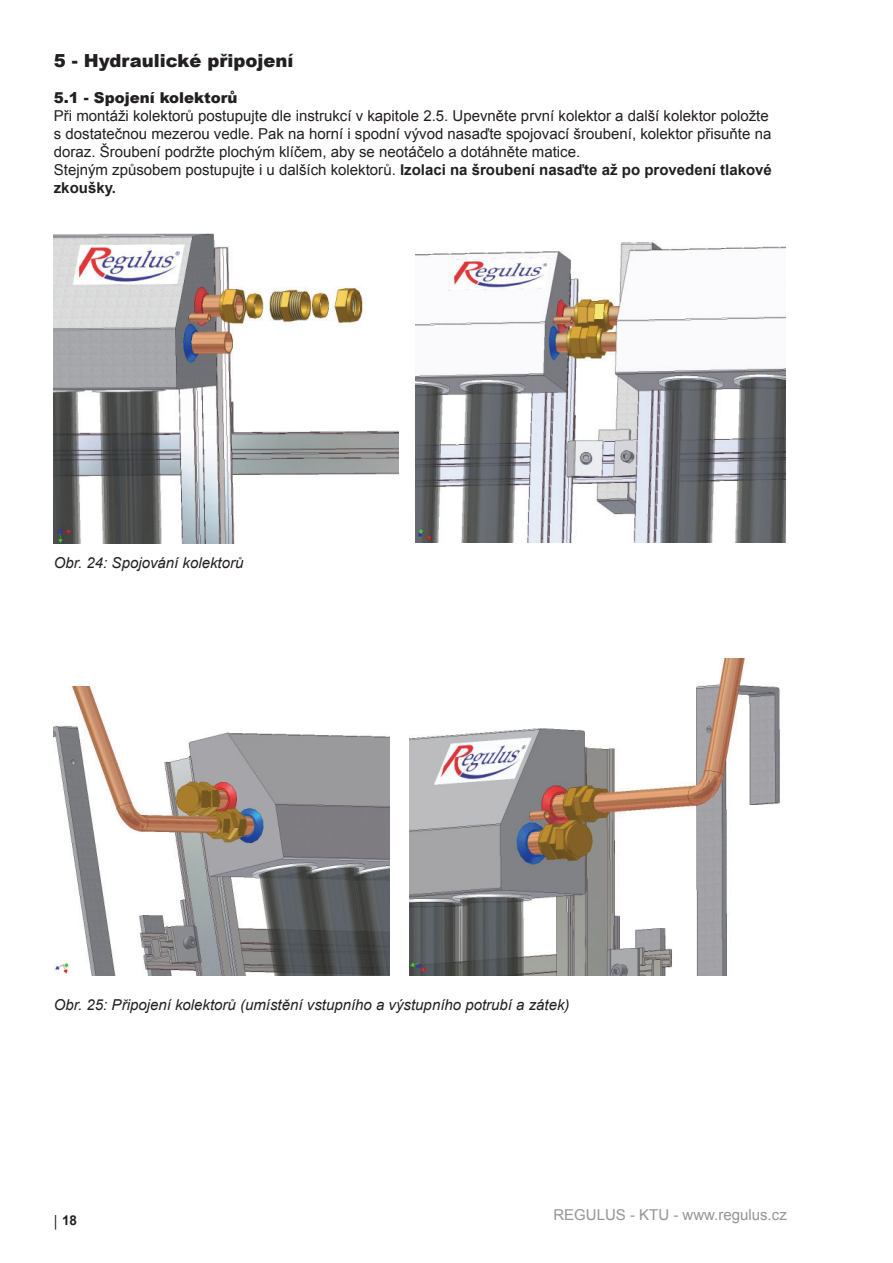
<style>
.page{position:relative;width:893px;height:1263px;background:#fff}
.page>*{position:absolute;margin:0;border:0;box-sizing:border-box;transform-origin:0 0}
.t1{font:900 18px "Arial";color:#231f20}
.t2{font:15px/18px "Arial";color:#231f20}
.t3{font:italic 15px "Arial";color:#231f20}
.t4{font:15px "Arial";color:#939598}
.t5{font:900 15px "Arial";color:#231f20}
.t6{font:700 13.5px "Arial";color:#231f20}
.s1{font-weight:700}
</style>
<div class="page">
<img style="left:54px;top:233px;width:344px;height:310px">
<img style="left:416px;top:242px;width:369px;height:300px">
<img style="left:54px;top:686px;width:335px;height:290px">
<img style="left:409px;top:659px;width:371px;height:316px">
<p class="t1" style="left:54px;top:47px;width:241px">5 - Hydraulické připojení</p>
<p class="t5" style="left:54px;top:86px;width:185px">5.1 - Spojení kolektorů</p>
<p class="t2" style="left:54px;top:107px;width:719px">Při montáži kolektorů postupujte dle instrukcí v kapitole 2.5. Upevněte první kolektor a další kolektor položte s dostatečnou mezerou vedle. Pak na horní i spodní vývod nasaďte spojovací šroubení, kolektor přisuňte na doraz. Šroubení podržte plochým klíčem, aby se neotáčelo a dotáhněte matice.<br>Stejným způsobem postupujte i u dalších kolektorů. <span class="s1">Izolaci na šroubení nasaďte až po provedení tlakové zkoušky.</span></p>
<p class="t3" style="left:54px;top:554px;width:191px">Obr. 24: Spojování kolektorů</p>
<p class="t3" style="left:54px;top:997px;width:517px">Obr. 25: Připojení kolektorů (umístění vstupního a výstupního potrubí a zátek)</p>
<p class="t6" style="left:53px;top:1212px;width:26px"><sub>│</sub>18</p>
<p class="t4" style="left:553px;top:1206px;width:235px">REGULUS - KTU - www.regulus.cz</p>
</div>
